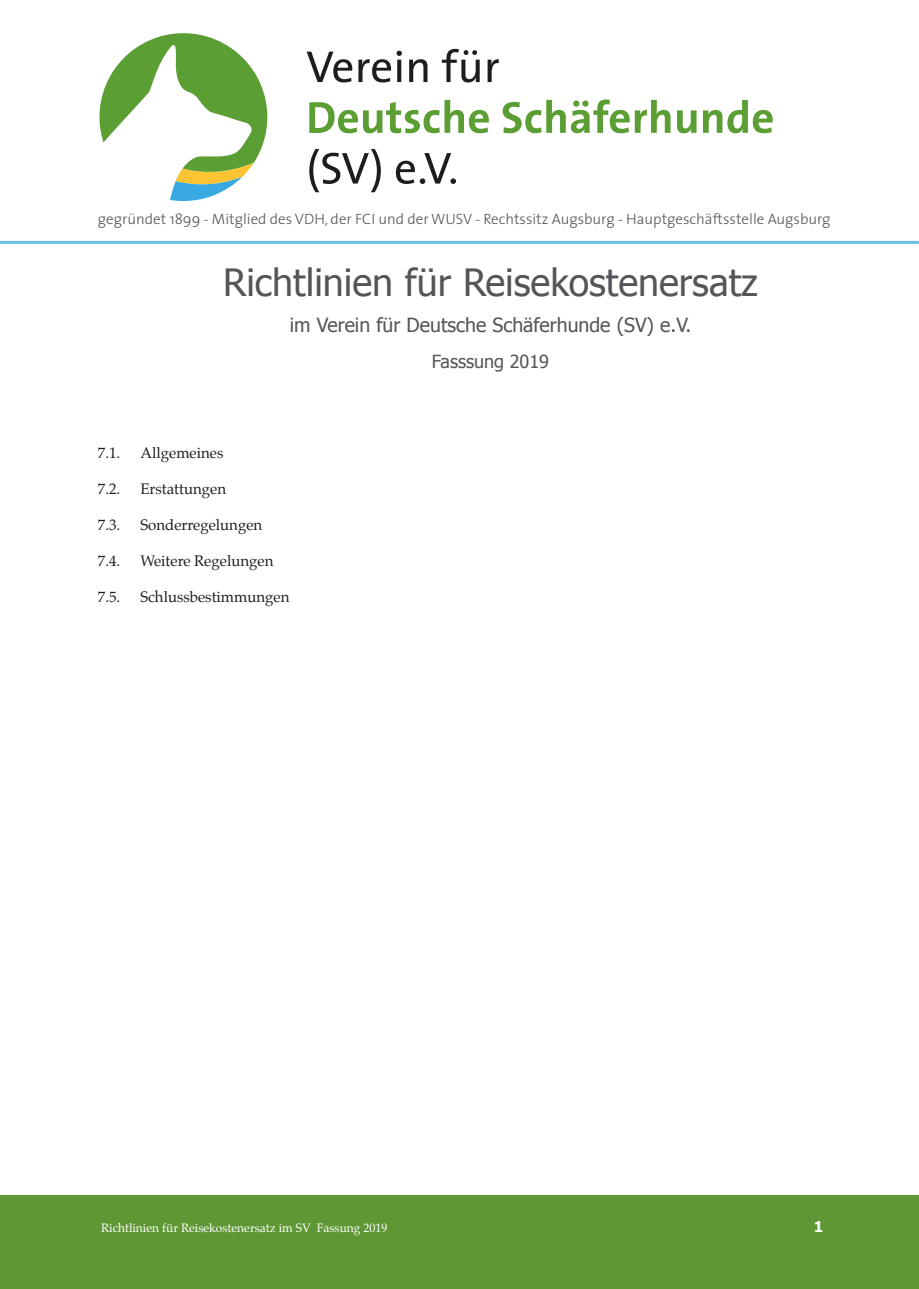
<style>
.page{position:relative;width:919px;height:1289px;background:#fff}
.page>*{position:absolute;margin:0;border:0;box-sizing:border-box;transform-origin:0 0}
.t1{font:37.5px "Tahoma";color:#565359}
.t2{font:19.5px "Tahoma";color:#565359}
.t3{font:18px "Tahoma";color:#565359}
.Überschrift_1_1{font:15px "Palatino";color:#1d1d1b}
.t4{font:300 15px "The Sans";color:#565359}
.t5{font:700 15px "Tahoma";color:#fff}
.t6{font:12px "Palatino";color:#fff}
</style>
<div class="page">
<div style="left:0;top:1195px;width:918px;height:93px;background:#5e9734"></div>
<svg style="left:306px;top:52px;width:46px;height:30px"></svg>
<svg style="left:358px;top:51px;width:44px;height:31px"></svg>
<svg style="left:409px;top:59px;width:18px;height:23px"></svg>
<svg style="left:442px;top:49px;width:37px;height:33px"></svg>
<svg style="left:487px;top:59px;width:12px;height:23px"></svg>
<svg style="left:309px;top:100px;width:180px;height:33px"></svg>
<svg style="left:502px;top:100px;width:63px;height:33px"></svg>
<svg style="left:571px;top:99px;width:99px;height:34px"></svg>
<svg style="left:677px;top:110px;width:19px;height:23px"></svg>
<svg style="left:703px;top:100px;width:69px;height:33px"></svg>
<svg style="left:309px;top:149px;width:72px;height:43px"></svg>
<svg style="left:396px;top:153px;width:60px;height:31px"></svg>
<svg style="left:99px;top:33px;width:168px;height:168px"></svg>
<hr style="left:0;top:241px;width:918px;height:3px;background:#66bfea">
<p class="t4" style="left:98px;top:209px;width:734px">gegründet 1899 - Mitglied des VDH, der FCI und der WUSV - Rechtssitz Augsburg - Hauptgeschäftsstelle Augsburg</p>
<p class="t1" style="left:223px;top:257px;width:536px">Richtlinien für Reisekostenersatz</p>
<p class="t2" style="left:290px;top:312px;width:403px">im Verein für Deutsche Schäferhunde (SV) e.V.</p>
<p class="t3" style="left:432px;top:349px;width:119px">Fasssung 2019</p>
<p class="Überschrift_1_1" style="left:98px;top:440px;width:24px">7.1.</p>
<p class="Überschrift_1_1" style="left:140px;top:440px;width:84px">Allgemeines</p>
<p class="Überschrift_1_1" style="left:98px;top:476px;width:24px">7.2.</p>
<p class="Überschrift_1_1" style="left:140px;top:476px;width:87px">Erstattungen</p>
<p class="Überschrift_1_1" style="left:98px;top:512px;width:24px">7.3.</p>
<p class="Überschrift_1_1" style="left:140px;top:512px;width:123px">Sonderregelungen</p>
<p class="Überschrift_1_1" style="left:98px;top:548px;width:24px">7.4.</p>
<p class="Überschrift_1_1" style="left:140px;top:548px;width:134px">Weitere Regelungen</p>
<p class="Überschrift_1_1" style="left:98px;top:584px;width:24px">7.5.</p>
<p class="Überschrift_1_1" style="left:140px;top:584px;width:151px">Schlussbestimmungen</p>
<p class="t6" style="left:101px;top:1218px;width:288px">Richtlinien für Reisekostenersatz im SV Fassung 2019</p>
<p class="t5" style="left:813px;top:1216px;width:11px">1</p>
</div>
